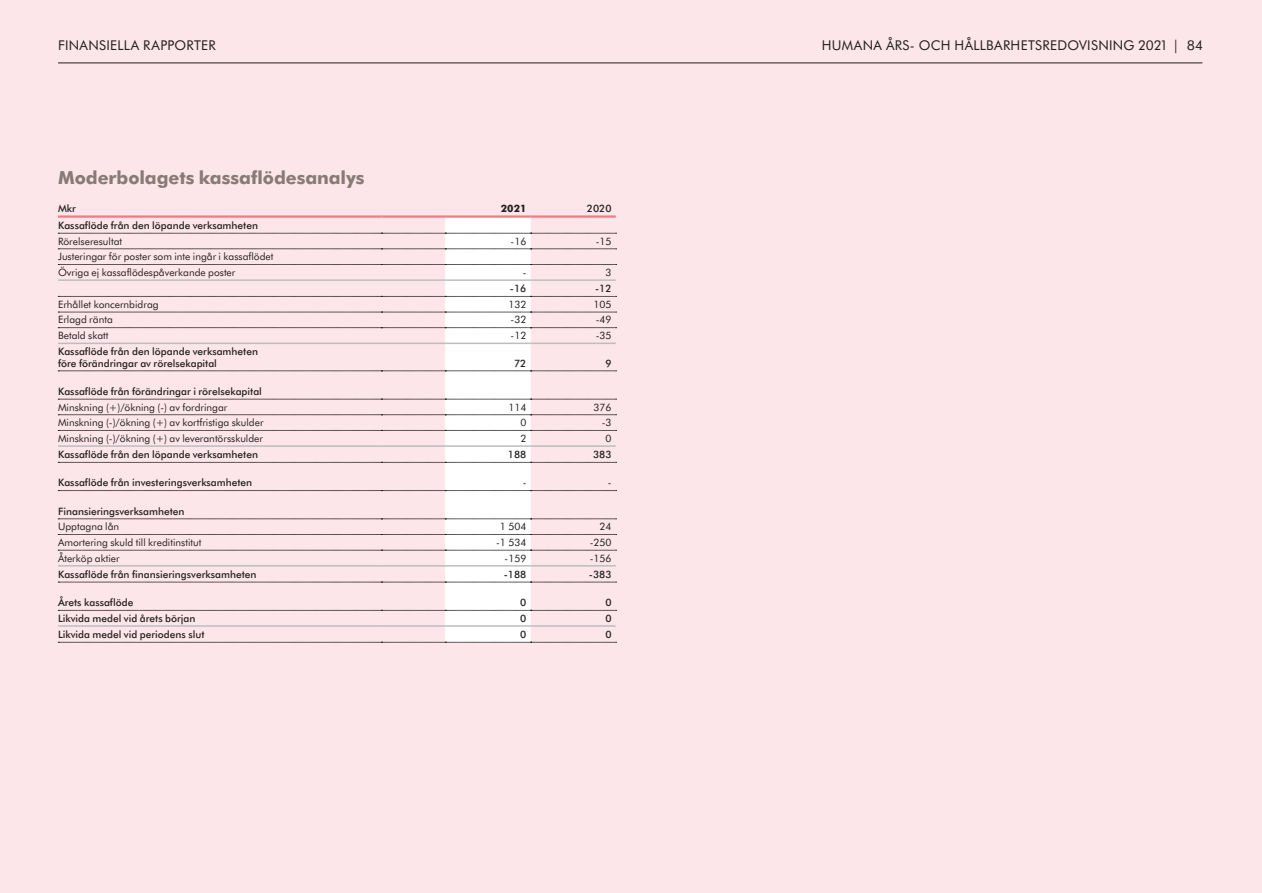
<style>
.page{position:relative;width:1262px;height:893px;background:#fff}
.page>*{position:absolute;margin:0;border:0;box-sizing:border-box;transform-origin:0 0}
.t1{font:800 18px "Futura BT";letter-spacing:-.005em;color:#887b75}
.t2{font:13.5px "Futura BT";letter-spacing:.02em;color:#231f20}
.t3{font:500 10.2px/11.2px "Futura BT";color:#231f20}
.t4{font:10.2px/15.6px "Futura BT";color:#231f20}
.t5{font:800 10.2px "Futura BT";color:#231f20}
</style>
<div class="page">
<div style="left:0;top:0;width:1261px;height:893px;background:#fce6e9"></div>
<hr style="left:58px;top:215px;width:323px;height:3px;background:#f2798a">
<hr style="left:381px;top:215px;width:64px;height:3px;background:#f2798a">
<hr style="left:445px;top:215px;width:85px;height:3px;background:#f2798a">
<hr style="left:530px;top:215px;width:85px;height:3px;background:#f2798a">
<svg style="left:58px;top:217px;width:558px;height:426px"></svg>
<hr style="left:58px;top:63px;width:1144px;height:1px;background:#231f20">
<h2 class="t2" style="left:58px;top:37px;width:16px">Finansiella</h2>
<h2 class="t2" style="left:143px;top:37px;width:9px">rapporter</h2>
<h2 class="t2" style="left:821px;top:37px;width:382px">HUMANA ÅRS- OCH HÅLLBARHETSREDOVISNING 2021 | 84</h2>
<h1 class="t1" style="left:58px;top:166px;width:308px">Moderbolagets kassaflödesanalys</h1>
<p class="t3" style="left:58px;top:203px;width:19px">Mkr</p>
<p class="t5" style="left:501px;top:202px;width:27px">2021</p>
<p class="t3" style="left:587px;top:203px;width:26px">2020</p>
<p class="t3" style="left:58px;top:220px;width:201px">Kassaflöde från den löpande verksamheten</p>
<p class="t4" style="left:58px;top:233px;width:66px">Rörelseresultat</p>
<p class="t4" style="left:510px;top:233px;width:17px">-16</p>
<p class="t4" style="left:595px;top:233px;width:17px">-15</p>
<p class="t4" style="left:58px;top:249px;width:217px">Justeringar för poster som inte ingår i kassaflödet<br>Övriga ej kassaflödespåverkande poster</p>
<p class="t4" style="left:522px;top:264px;width:5px">-</p>
<p class="t4" style="left:605px;top:264px;width:8px">3</p>
<p class="t3" style="left:510px;top:283px;width:18px">-16</p>
<p class="t3" style="left:595px;top:283px;width:18px">-12</p>
<p class="t4" style="left:58px;top:296px;width:102px">Erhållet koncernbidrag</p>
<p class="t4" style="left:508px;top:296px;width:20px">132</p>
<p class="t4" style="left:593px;top:296px;width:20px">105</p>
<p class="t4" style="left:58px;top:312px;width:56px">Erlagd ränta</p>
<p class="t4" style="left:510px;top:312px;width:17px">-32</p>
<p class="t4" style="left:595px;top:312px;width:17px">-49</p>
<p class="t4" style="left:58px;top:328px;width:52px">Betald skatt</p>
<p class="t4" style="left:510px;top:328px;width:17px">-12</p>
<p class="t4" style="left:595px;top:328px;width:17px">-35</p>
<p class="t3" style="left:58px;top:346px;width:201px">Kassaflöde från den löpande verksamheten före förändringar av rörelsekapital</p>
<p class="t3" style="left:514px;top:357px;width:14px">72</p>
<p class="t3" style="left:605px;top:357px;width:8px">9</p>
<p class="t3" style="left:58px;top:385px;width:205px">Kassaflöde från förändringar i rörelsekapital</p>
<p class="t4" style="left:58px;top:399px;width:171px">Minskning (+)/ökning (-) av fordringar</p>
<p class="t4" style="left:508px;top:399px;width:20px">114</p>
<p class="t4" style="left:593px;top:399px;width:20px">376</p>
<p class="t4" style="left:58px;top:415px;width:207px">Minskning (-)/ökning (+) av kortfristiga skulder</p>
<p class="t4" style="left:520px;top:415px;width:8px">0</p>
<p class="t4" style="left:601px;top:415px;width:11px">-3</p>
<p class="t4" style="left:58px;top:430px;width:206px">Minskning (-)/ökning (+) av leverantörsskulder</p>
<p class="t4" style="left:520px;top:430px;width:8px">2</p>
<p class="t4" style="left:605px;top:430px;width:8px">0</p>
<p class="t3" style="left:58px;top:449px;width:201px">Kassaflöde från den löpande verksamheten</p>
<p class="t3" style="left:508px;top:449px;width:20px">188</p>
<p class="t3" style="left:593px;top:449px;width:20px">383</p>
<p class="t3" style="left:58px;top:477px;width:196px">Kassaflöde från investeringsverksamheten</p>
<p class="t4" style="left:522px;top:475px;width:5px">-</p>
<p class="t4" style="left:607px;top:475px;width:5px">-</p>
<p class="t3" style="left:58px;top:505px;width:128px">Finansieringsverksamheten</p>
<p class="t4" style="left:58px;top:519px;width:63px">Upptagna lån</p>
<p class="t4" style="left:500px;top:519px;width:28px">1 504</p>
<p class="t4" style="left:599px;top:519px;width:14px">24</p>
<p class="t4" style="left:58px;top:534px;width:145px">Amortering skuld till kreditinstitut</p>
<p class="t4" style="left:496px;top:534px;width:32px">-1 534</p>
<p class="t4" style="left:589px;top:534px;width:23px">-250</p>
<p class="t4" style="left:58px;top:550px;width:63px">Återköp aktier</p>
<p class="t4" style="left:504px;top:550px;width:23px">-159</p>
<p class="t4" style="left:589px;top:550px;width:23px">-156</p>
<p class="t3" style="left:58px;top:568px;width:200px">Kassaflöde från finansieringsverksamheten</p>
<p class="t3" style="left:504px;top:568px;width:24px">-188</p>
<p class="t3" style="left:589px;top:568px;width:24px">-383</p>
<p class="t3" style="left:58px;top:597px;width:77px">Årets kassaflöde</p>
<p class="t3" style="left:520px;top:597px;width:8px">0</p>
<p class="t3" style="left:605px;top:597px;width:8px">0</p>
<p class="t3" style="left:58px;top:612px;width:139px">Likvida medel vid årets början</p>
<p class="t3" style="left:520px;top:612px;width:8px">0</p>
<p class="t3" style="left:605px;top:612px;width:8px">0</p>
<p class="t3" style="left:58px;top:629px;width:148px">Likvida medel vid periodens slut</p>
<p class="t3" style="left:520px;top:629px;width:8px">0</p>
<p class="t3" style="left:605px;top:629px;width:8px">0</p>
</div>
